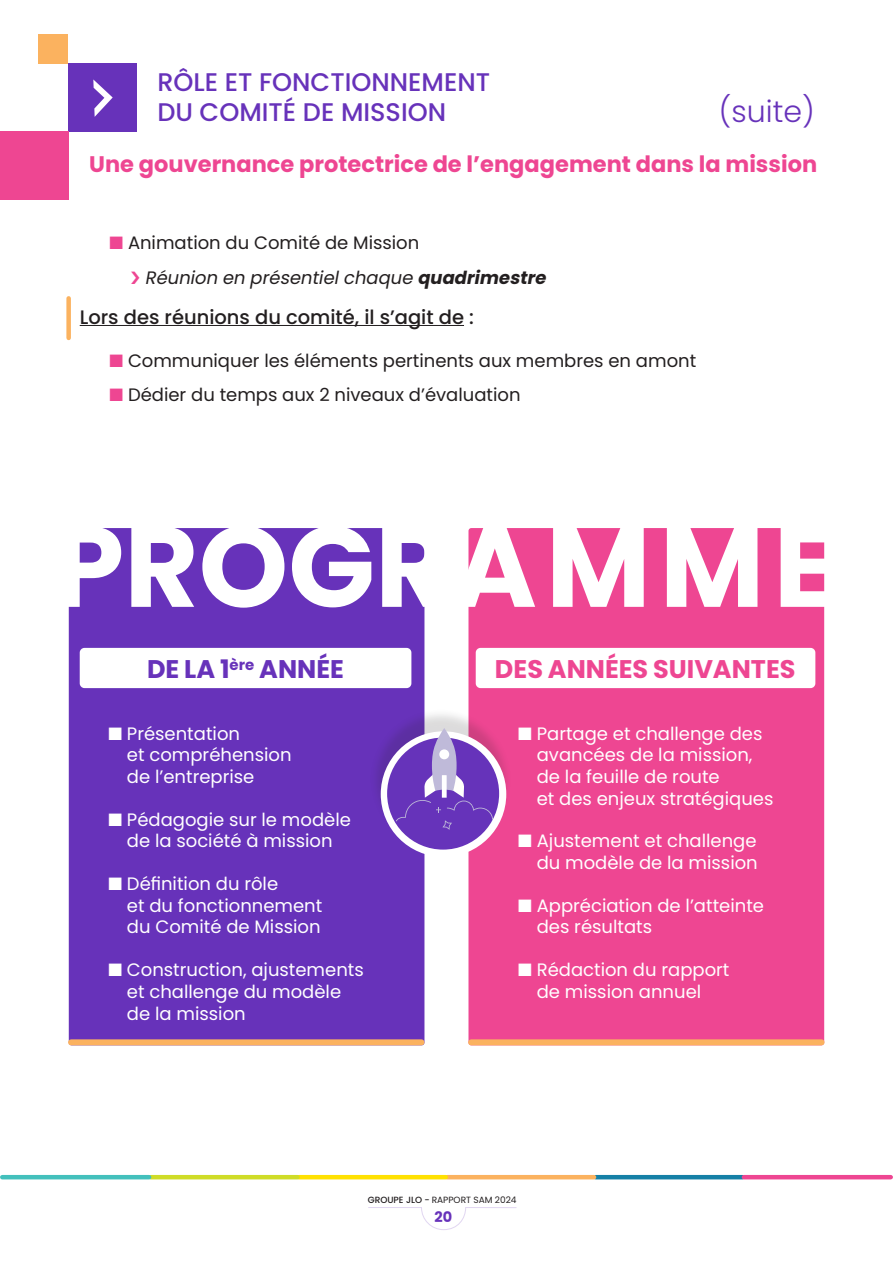
<style>
.page{position:relative;width:893px;height:1263px;background:#fff}
.page>*{position:absolute;margin:0;border:0;box-sizing:border-box;transform-origin:0 0}
.t1{font:700 114px "Poppins";letter-spacing:.015em;color:#fff}
.t2{font:300 30px "Poppins";color:#6732ba}
.t3{font:500 25.5px/30.6px "Poppins";color:#6732ba}
.t4{font:700 25.5px "Poppins";color:#ee4692}
.t5{font:700 25.5px "Poppins";color:#6732ba}
.t6{font:700 22.5px "Poppins";color:#ee4692}
.t7{font:500 19.5px "Poppins";color:#231f20}
.t8{font:18px/21.6px "Poppins";color:#fff}
.t9{font:18px/34.3px "Poppins";color:#231f20}
.t10{font:700 14.55px "Poppins";color:#6732ba}
.t11{font:9px "Poppins";color:#231f20}
.s1{color:#ee4692}
.s2{font-style:italic}
.s3{font-weight:700;font-style:italic}
.s4{font-weight:500}
</style>
<div class="page">
<svg style="left:368px;top:1207px;width:148px;height:23px"></svg>
<hr style="left:596px;top:1175px;width:146px;height:4px;background:#1580a6">
<hr style="left:744px;top:1175px;width:147px;height:4px;background:#ee4692">
<hr style="left:447px;top:1175px;width:147px;height:4px;background:#fbb25f">
<hr style="left:299px;top:1175px;width:147px;height:4px;background:#ffe101">
<hr style="left:151px;top:1175px;width:146px;height:4px;background:#cfdc27">
<hr style="left:2px;top:1175px;width:147px;height:4px;background:#43c0bc">
<div style="left:68px;top:64px;width:68px;height:68px;background:#6732ba"></div>
<div style="left:0;top:131px;width:68px;height:68px;background:#ee4692"></div>
<div style="left:38px;top:34px;width:30px;height:30px;background:#fbb25f"></div>
<svg style="left:93px;top:79px;width:20px;height:38px"></svg>
<hr style="left:80px;top:325px;width:384px;height:1px;background:#231f20">
<div style="left:66px;top:298px;width:5px;height:40px;background:#fbb25f"></div>
<div style="left:69px;top:528px;width:355px;height:517px;background:#6732ba;border-radius:3px"></div>
<div style="left:468px;top:528px;width:356px;height:517px;background:#ee4692;border-radius:3px"></div>
<div style="left:80px;top:648px;width:331px;height:40px;background:#fff;border-radius:5px"></div>
<div style="left:476px;top:648px;width:339px;height:40px;background:#fff;border-radius:5px"></div>
<div style="left:71px;top:1039px;width:350px;height:6px;background:#fbb25f"></div>
<div style="left:471px;top:1039px;width:351px;height:6px;background:#fbb25f"></div>
<div style="left:370px;top:708px;width:142px;height:142px;background:#231f20;opacity:.16"></div>
<div style="left:381px;top:731px;width:125px;height:126px;background:#fff;border-radius:50%"></div>
<div style="left:387px;top:737px;width:112px;height:112px;background:#6633ba;border-radius:50%"></div>
<svg style="left:394px;top:728px;width:106px;height:107px"></svg>
<h3 class="t3" style="left:157px;top:66px;width:334px">RÔLE ET FONCTIONNEMENT<br>DU COMITÉ DE MISSION</h3>
<p class="t6" style="left:89px;top:151px;width:729px">Une gouvernance protectrice de l’engagement dans la mission</p>
<h2 class="t2" style="left:719px;top:94px;width:97px">(suite)</h2>
<p class="t9" style="left:145px;top:226px;width:408px;text-indent:-35px"><span class="s1">■</span> Animation du Comité de Mission<br><span class="s2">Réunion en présentielchaque</span> <span class="s3">quadrimestre</span></p>
<p class="t7" style="left:80px;top:306px;width:396px">Lors des réunions du comité, il s’agit de :</p>
<p class="t9" style="left:109px;top:343px;width:588px"><span class="s1">■</span> Communiquer les éléments pertinents aux membres en amont</p>
<p class="t9" style="left:109px;top:378px;width:413px"><span class="s1">■</span> Dédier du temps aux 2 niveaux d’évaluation</p>
<h1 class="t1" style="left:53px;top:501px;width:784px">PROGRAMME</h1>
<h3 class="t5" style="left:147px;top:655px;width:198px">DE LA 1<sup>ère</sup> ANNÉE</h3>
<h3 class="t4" style="left:495px;top:655px;width:302px">DES ANNÉES SUIVANTES</h3>
<p class="t8" style="left:127px;top:723px;width:166px;text-indent:-19px">■ Présentation<br>et compréhension de l’entreprise</p>
<p class="t8" style="left:108px;top:809px;width:244px;text-align:center">■ Pédagogie sur le modèle de la société à mission</p>
<p class="t8" style="left:127px;top:873px;width:197px;text-indent:-19px">■ Définition du rôle<br>et du fonctionnement du Comité de Mission</p>
<p class="t8" style="left:127px;top:959px;width:238px;text-indent:-19px">■ Construction, ajustements et challenge du modèle de la mission</p>
<p class="t8" style="left:537px;top:723px;width:238px;text-indent:-19px">■ Partage et challenge des avancées de la mission, de la feuille de route<br>et des enjeux stratégiques</p>
<p class="t8" style="left:518px;top:830px;width:241px;text-align:right">■ Ajustement et challenge du modèle de la mission</p>
<p class="t8" style="left:537px;top:895px;width:229px;text-indent:-19px">■ Appréciation de l’atteinte des résultats</p>
<p class="t8" style="left:518px;top:959px;width:213px;text-align:center">■ Rédaction du rapport de mission annuel</p>
<p class="t11" style="left:368px;top:1195px;width:150px"><span class="s4">GROUPE JLO -</span> RAPPORT SAM 2024</p>
<p class="t10" style="left:435px;top:1208px;width:19px">20</p>
</div>
